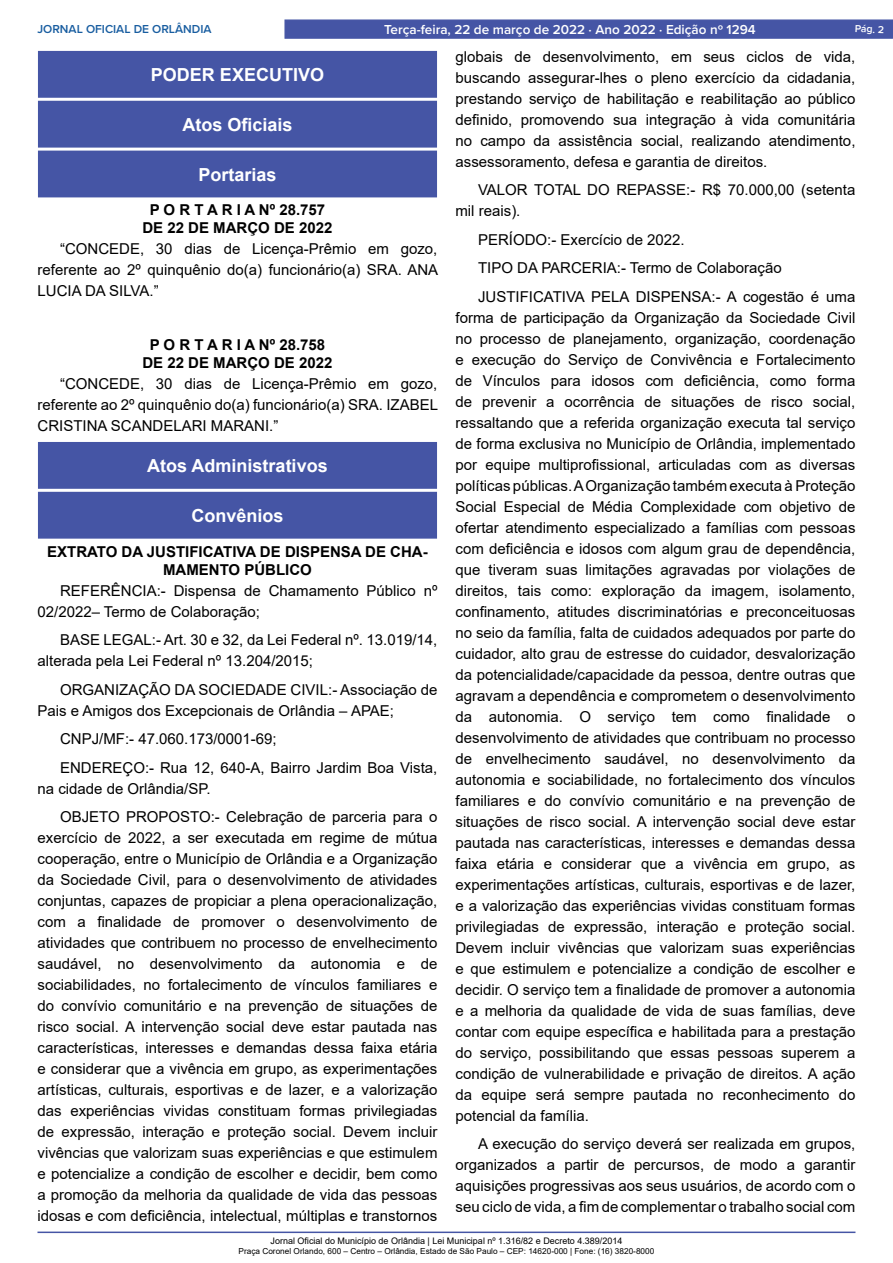
<style>
.page{position:relative;width:893px;height:1263px;background:#fff}
.page>*{position:absolute;margin:0;border:0;box-sizing:border-box;transform-origin:0 0}
.t1{font:700 18px "Arial";color:#fff}
._2_-_Corpo{font:15px/21px "Arial";color:#000;text-align:justify}
._1_-_Cabeçalho{font:700 15px/18px "Arial";color:#000;text-align:center}
.t2{font:600 13.5px "Proxima Nova";color:#fff}
.t3{font:600 12px "Proxima Nova";color:#185da0}
.t4{font:600 10.5px "Proxima Nova";color:#fff}
.t5{font:9px "Arial";color:#000}
.t6{font:8.25px "Arial";color:#000}
</style>
<div class="page">
<hr style="left:38px;top:1231px;width:817px;height:2px;background:#4555a5">
<div style="left:284px;top:19px;width:609px;height:20px;background:#4555a5;border:1px solid #4555a5"></div>
<div style="left:39px;top:51px;width:397px;height:46px;background:#4555a5"></div>
<div style="left:38px;top:51px;width:399px;height:47px;border:1px solid #4555a5"></div>
<div style="left:39px;top:101px;width:397px;height:46px;background:#4555a5"></div>
<div style="left:38px;top:101px;width:399px;height:47px;border:1px solid #4555a5"></div>
<div style="left:39px;top:151px;width:397px;height:46px;background:#4555a5"></div>
<div style="left:39px;top:442px;width:397px;height:46px;background:#4555a5"></div>
<div style="left:38px;top:442px;width:399px;height:47px;border:1px solid #4555a5"></div>
<div style="left:39px;top:492px;width:397px;height:46px;background:#4555a5"></div>
<div style="left:38px;top:492px;width:399px;height:47px;border:1px solid #4555a5"></div>
<p class="t3" style="left:38px;top:20px;width:176px">JORNAL OFICIAL DE ORLÂNDIA</p>
<p class="t2" style="left:384px;top:19px;width:373px">Terça-feira, 22 de março de 2022 ⋅ Ano 2022 ⋅ Edição nº 1294</p>
<p class="t4" style="left:855px;top:21px;width:31px;rotate:2deg">Pág. 2</p>
<p class="t1" style="left:151px;top:62px;width:175px">PODER EXECUTIVO</p>
<p class="t1" style="left:182px;top:112px;width:112px">Atos Oficiais</p>
<p class="t1" style="left:198px;top:162px;width:80px">Portarias</p>
<p class="_1_-_Cabeçalho" style="left:150px;top:201px;width:177px">P O R T A R I A Nº 28.757</p>
<p class="_1_-_Cabeçalho" style="left:142px;top:219px;width:192px">DE 22 DE MARÇO DE 2022</p>
<p class="_2_-_Corpo" style="left:38px;top:239px;width:402px;text-indent:22px">“CONCEDE, 30 dias de Licença-Prêmio em gozo, referente ao 2º quinquênio do(a) funcionário(a) SRA. ANA LUCIA DA SILVA.”</p>
<p class="_2_-_Corpo" style="left:455px;top:46px;width:401px">globais de desenvolvimento, em seus ciclos de vida, buscando assegurar-lhes o pleno exercício da cidadania, prestando serviço de habilitação e reabilitação ao público definido, promovendo sua integração à vida comunitária no campo da assistência social, realizando atendimento, assessoramento, defesa e garantia de direitos.</p>
<p class="_2_-_Corpo" style="left:455px;top:179px;width:401px;text-indent:22px">VALOR TOTAL DO REPASSE:- R$ 70.000,00 (setenta mil reais).</p>
<p class="_2_-_Corpo" style="left:478px;top:229px;width:208px">PERÍODO:- Exercício de 2022.</p>
<p class="_2_-_Corpo" style="left:478px;top:257px;width:305px">TIPO DA PARCERIA:- Termo de Colaboração</p>
<p class="_2_-_Corpo" style="left:455px;top:286px;width:401px;text-indent:22px">JUSTIFICATIVA PELA DISPENSA:- A cogestão é uma forma de participação da Organização da Sociedade Civil no processo de planejamento, organização, coordenação e execução do Serviço de Convivência e Fortalecimento de Vínculos para idosos com deficiência, como forma de prevenir a ocorrência de situações de risco social, ressaltando que a referida organização executa tal serviço de forma exclusiva no Município de Orlândia, implementado por equipe multiprofissional, articuladas com as diversas políticas públicas. A Organização também executa à Proteção Social Especial de Média Complexidade com objetivo de ofertar atendimento especializado a famílias com pessoas com deficiência e idosos com algum grau de dependência, que tiveram suas limitações agravadas por violações de direitos, tais como: exploração da imagem, isolamento, confinamento, atitudes discriminatórias e preconceituosas no seio da família, falta de cuidados adequados por parte do cuidador, alto grau de estresse do cuidador, desvalorização da potencialidade/capacidade da pessoa, dentre outras que agravam a dependência e comprometem o desenvolvimento da autonomia. O serviço tem como finalidade o desenvolvimento de atividades que contribuam no processo de envelhecimento saudável, no desenvolvimento da autonomia e sociabilidade, no fortalecimento dos vínculos familiares e do convívio comunitário e na prevenção de situações de risco social. A intervenção social deve estar pautada nas características, interesses e demandas dessa faixa etária e considerar que a vivência em grupo, as experimentações artísticas, culturais, esportivas e de lazer, e a valorização das experiências vividas constituam formas privilegiadas de expressão, interação e proteção social.<br>Devem incluir vivências que valorizam suas experiências e que estimulem e potencialize a condição de escolher e decidir. O serviço tem a finalidade de promover a autonomia e a melhoria da qualidade de vida de suas famílias, deve contar com equipe específica e habilitada para a prestação do serviço, possibilitando que essas pessoas superem a condição de vulnerabilidade e privação de direitos. A ação da equipe será sempre pautada no reconhecimento do potencial da família.</p>
<p class="_2_-_Corpo" style="left:455px;top:1133px;width:401px;text-indent:22px">A execução do serviço deverá ser realizada em grupos, organizados a partir de percursos, de modo a garantir aquisições progressivas aos seus usuários, de acordo com o seu ciclo de vida, a fim de complementar o trabalho social com</p>
<p class="_1_-_Cabeçalho" style="left:150px;top:336px;width:177px">P O R T A R I A Nº 28.758</p>
<p class="_1_-_Cabeçalho" style="left:142px;top:354px;width:192px">DE 22 DE MARÇO DE 2022</p>
<p class="_2_-_Corpo" style="left:38px;top:374px;width:402px;text-indent:22px">“CONCEDE, 30 dias de Licença-Prêmio em gozo, referente ao 2º quinquênio do(a) funcionário(a) SRA. IZABEL CRISTINA SCANDELARI MARANI.”</p>
<p class="t1" style="left:147px;top:453px;width:182px">Atos Administrativos</p>
<p class="t1" style="left:191px;top:503px;width:94px">Convênios</p>
<p class="_1_-_Cabeçalho" style="left:47px;top:542px;width:382px">EXTRATO DA JUSTIFICATIVA DE DISPENSA DE CHA-<br>MAMENTO PÚBLICO</p>
<p class="_2_-_Corpo" style="left:38px;top:580px;width:401px;text-indent:22px">REFERÊNCIA:- Dispensa de Chamamento Público nº<br>02/2022– Termo de Colaboração;</p>
<p class="_2_-_Corpo" style="left:38px;top:629px;width:401px;text-indent:22px">BASE LEGAL:- Art. 30 e 32, da Lei Federal nº. 13.019/14, alterada pela Lei Federal nº 13.204/2015;</p>
<p class="_2_-_Corpo" style="left:38px;top:679px;width:401px;text-indent:22px">ORGANIZAÇÃO DA SOCIEDADE CIVIL:- Associação de<br>Pais e Amigos dos Excepcionais de Orlândia – APAE;</p>
<p class="_2_-_Corpo" style="left:60px;top:728px;width:218px">CNPJ/MF:- 47.060.173/0001-69;</p>
<p class="_2_-_Corpo" style="left:38px;top:757px;width:401px;text-indent:22px">ENDEREÇO:- Rua 12, 640-A, Bairro Jardim Boa Vista, na cidade de Orlândia/SP.</p>
<p class="_2_-_Corpo" style="left:38px;top:806px;width:401px;text-indent:22px">OBJETO PROPOSTO:- Celebração de parceria para o exercício de 2022, a ser executada em regime de mútua cooperação, entre o Município de Orlândia e a Organização da Sociedade Civil, para o desenvolvimento de atividades conjuntas, capazes de propiciar a plena operacionalização, com a finalidade de promover o desenvolvimento de atividades que contribuem no processo de envelhecimento saudável, no desenvolvimento da autonomia e de sociabilidades, no fortalecimento de vínculos familiares e do convívio comunitário e na prevenção de situações de risco social. A intervenção social deve estar pautada nas características, interesses e demandas dessa faixa etária e considerar que a vivência em grupo, as experimentações artísticas, culturais, esportivas e de lazer, e a valorização das experiências vividas constituam formas privilegiadas de expressão, interação e proteção social. Devem incluir vivências que valorizam suas experiências e que estimulem e potencialize a condição de escolher e decidir, bem como a promoção da melhoria da qualidade de vida das pessoas idosas e com deficiência, intelectual, múltiplas e transtornos</p>
<p class="t5" style="left:271px;top:1235px;width:353px">Jornal Oficial do Município de Orlândia | Lei Municipal nº 1.316/82 e Decreto 4.389/2014</p>
<p class="t6" style="left:239px;top:1245px;width:417px">Praça Coronel Orlando, 600 – Centro – Orlândia, Estado de São Paulo – CEP: 14620-000 | Fone: (16) 3820-8000</p>
</div>
